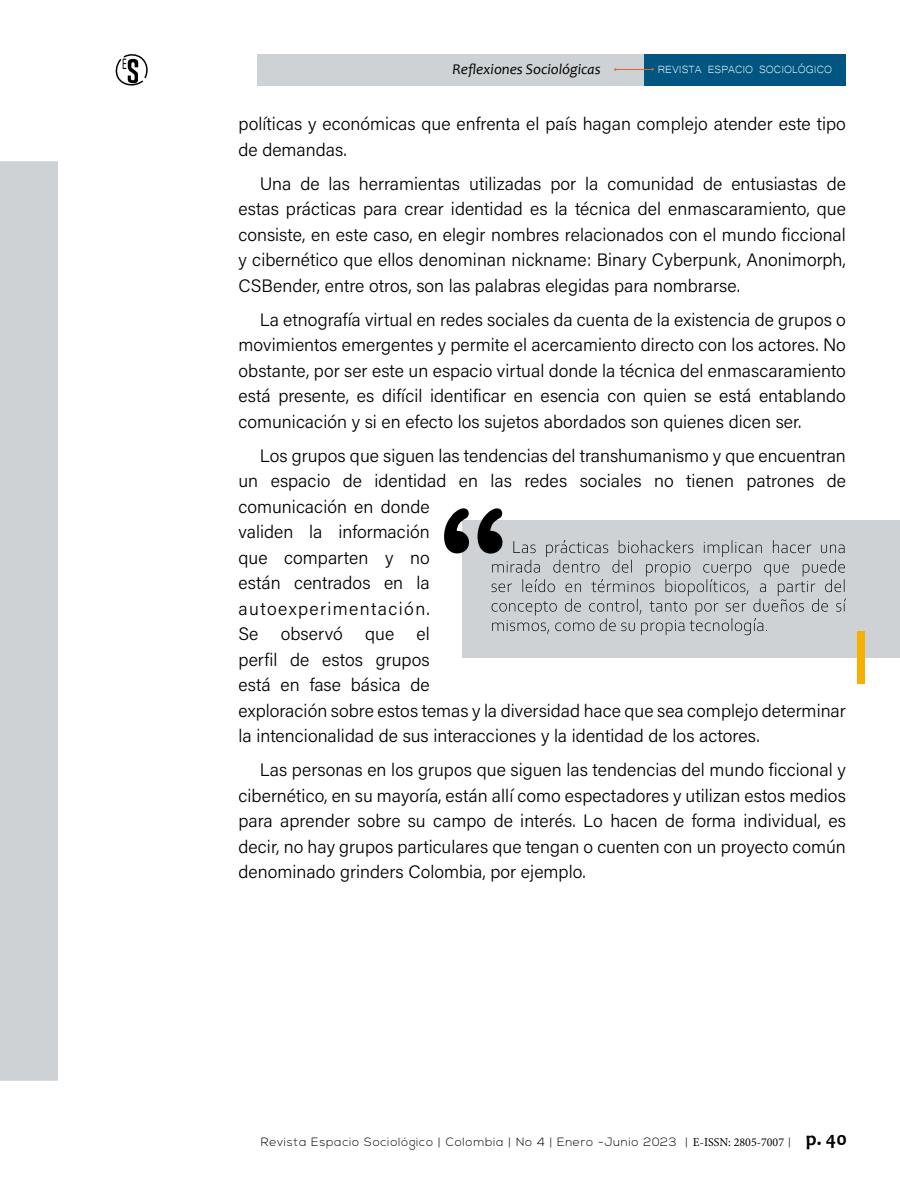
<style>
.page{position:relative;width:900px;height:1200px;background:#fff}
.page>*{position:absolute;margin:0;border:0;box-sizing:border-box;transform-origin:0 0}
.t1{font:18px/25.5px "Acumin Variable Concept";color:#000;text-align:justify}
.t2{font:15.45px "Myriad Pro";color:#000;scale:.61 1}
.t3{font:italic 15px "Candara";color:#000}
.t4{font:13.5px "Microsoft Yi Baiti";color:#fff}
.t5{font:300 12px "Nexa";letter-spacing:.06em;color:#000}
.s1{font-family:"Minion Pro";font-weight:400}
.s2{font-family:"Candara";font-weight:700;font-size:19.5px}
</style>
<div class="page">
<svg style="left:115px;top:54px;width:33px;height:32px"></svg>
<div style="left:257px;top:54px;width:387px;height:32px;background:#ced2d4"></div>
<div style="left:644px;top:54px;width:202px;height:32px;background:#005681"></div>
<hr style="left:614px;top:69px;width:38px;height:1px;background:#e2672c">
<div style="left:0;top:161px;width:58px;height:920px;background:#ced2d4"></div>
<div style="left:463px;top:520px;width:437px;height:138px;background:#ced2d4"></div>
<div style="left:857px;top:631px;width:8px;height:53px;background:#f6b100"></div>
<svg style="left:444px;top:508px;width:402px;height:127px"></svg>
<p class="t2" style="left:122px;top:55px;width:9px">E</p>
<p class="t3" style="left:453px;top:60px;width:150px">Reflexiones Sociológicas</p>
<p class="t4" style="left:658px;top:62px;width:176px">REVISTA ESPACIO SOCIOLÓGICO</p>
<p class="t1" style="left:238px;top:111px;width:609px">políticas y económicas que enfrenta el país hagan complejo atender este tipo de demandas.</p>
<p class="t1" style="left:238px;top:170px;width:609px;text-indent:21px">Una de las herramientas utilizadas por la comunidad de entusiastas de estas prácticas para crear identidad es la técnica del enmascaramiento, que consiste, en este caso, en elegir nombres relacionados con el mundo ficcional y cibernético que ellos denominan nickname: Binary Cyberpunk, Anonimorph, CSBender, entre otros, son las palabras elegidas para nombrarse.</p>
<p class="t1" style="left:238px;top:306px;width:609px;text-indent:21px">La etnografía virtual en redes sociales da cuenta de la existencia de grupos o movimientos emergentes y permite el acercamiento directo con los actores. No obstante, por ser este un espacio virtual donde la técnica del enmascaramiento está presente, es difícil identificar en esencia con quien se está entablando comunicación y si en efecto los sujetos abordados son quienes dicen ser.</p>
<p class="t1" style="left:238px;top:442px;width:609px;text-align:left;text-indent:21px">Los grupos que siguen las tendencias del transhumanismo y que encuentran un espacio de identidad en las redes sociales no tienen patrones de comunicación en donde<br>validen la información<br>que comparten y no<br>están centrados en la<br>autoexperimentación.<br>Se observó que el<br>perfil de estos grupos<br>está en fase básica de<br>exploración sobre estos temas y la diversidad hace que sea complejo determinar la intencionalidad de sus interacciones y la identidad de los actores.</p>
<p class="t1" style="left:238px;top:757px;width:609px;text-indent:21px">Las personas en los grupos que siguen las tendencias del mundo ficcional y cibernético, en su mayoría, están allí como espectadores y utilizan estos medios para aprender sobre su campo de interés. Lo hacen de forma individual, es decir, no hay grupos particulares que tengan o cuenten con un proyecto común denominado grinders Colombia, por ejemplo.</p>
<p class="t5" style="left:261px;top:1135px;width:587px">Revista Espacio Sociológico | Colombia | No 4 | Enero -Junio 2023 | <span class="s1">E-ISSN: 2805-7007</span> | <span class="s2">p. 40</span></p>
</div>
